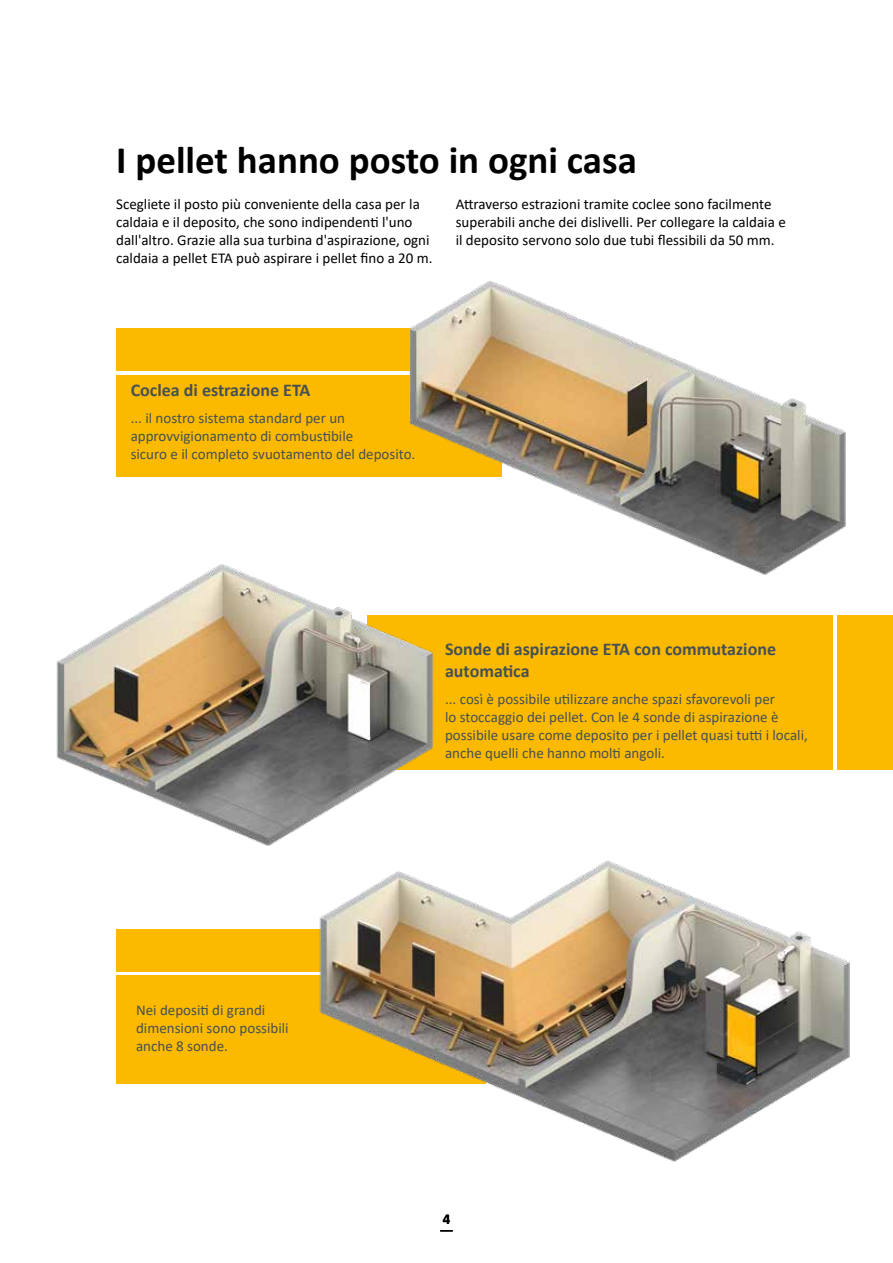
<style>
.page{position:relative;width:893px;height:1263px;background:#fff}
.page>*{position:absolute;margin:0;border:0;box-sizing:border-box;transform-origin:0 0}
.t1{font:700 39px "Calibri";color:#000}
.t2{font:700 18px/21.6px "Calibri";color:#465055}
.t3{font:15px/18px "Calibri";color:#465055}
.t4{font:15px/18px "Calibri";color:#000}
.t5{font:700 15px "Calibri";color:#000}
</style>
<div class="page">
<div style="left:838px;top:615px;width:55px;height:155px;background:#fbba00"></div>
<div style="left:367px;top:615px;width:466px;height:155px;background:#fbba00"></div>
<div style="left:116px;top:375px;width:385px;height:101px;background:#fbba00"></div>
<div style="left:116px;top:976px;width:370px;height:108px;background:#fbba00"></div>
<div style="left:116px;top:328px;width:385px;height:42px;background:#fbba00"></div>
<div style="left:116px;top:929px;width:344px;height:42px;background:#fbba00"></div>
<img style="left:404px;top:281px;width:442px;height:294px">
<img style="left:56px;top:563px;width:378px;height:283px">
<img style="left:316px;top:860px;width:534px;height:302px">
<h1 class="t1" style="left:116px;top:133px;width:522px">I pellet hanno posto in ogni casa</h1>
<p class="t4" style="left:116px;top:195px;width:318px">Scegliete il posto più conveniente della casa per la caldaia e il deposito, che sono indipendenti l'uno dall'altro. Grazie alla sua turbina d'aspirazione, ogni caldaia a pellet ETA può aspirare i pellet fino a 20 m.</p>
<p class="t4" style="left:456px;top:195px;width:332px">Attraverso estrazioni tramite coclee sono facilmente superabili anche dei dislivelli. Per collegare la caldaia e il deposito servono solo due tubi flessibili da 50 mm.</p>
<p class="t2" style="left:131px;top:379px;width:181px">Coclea di estrazione ETA</p>
<p class="t3" style="left:131px;top:409px;width:286px">... il nostro sistema standard per un approvvigionamento di combustibile<br>sicuro e il completo svuotamento del deposito.</p>
<p class="t2" style="left:445px;top:638px;width:332px">Sonde di aspirazione ETA con commutazione automatica</p>
<p class="t3" style="left:445px;top:690px;width:364px">... così è possibile utilizzare anche spazi sfavorevoli per<br>lo stoccaggio dei pellet. Con le 4 sonde di aspirazione è possibile usare come deposito per i pellet quasi tutti i locali, anche quelli che hanno molti angoli.</p>
<p class="t3" style="left:136px;top:1000px;width:154px">Nei depositi di grandi dimensioni sono possibili anche 8 sonde.</p>
<p class="t5" style="left:443px;top:1208px;width:9px">4</p>
</div>
